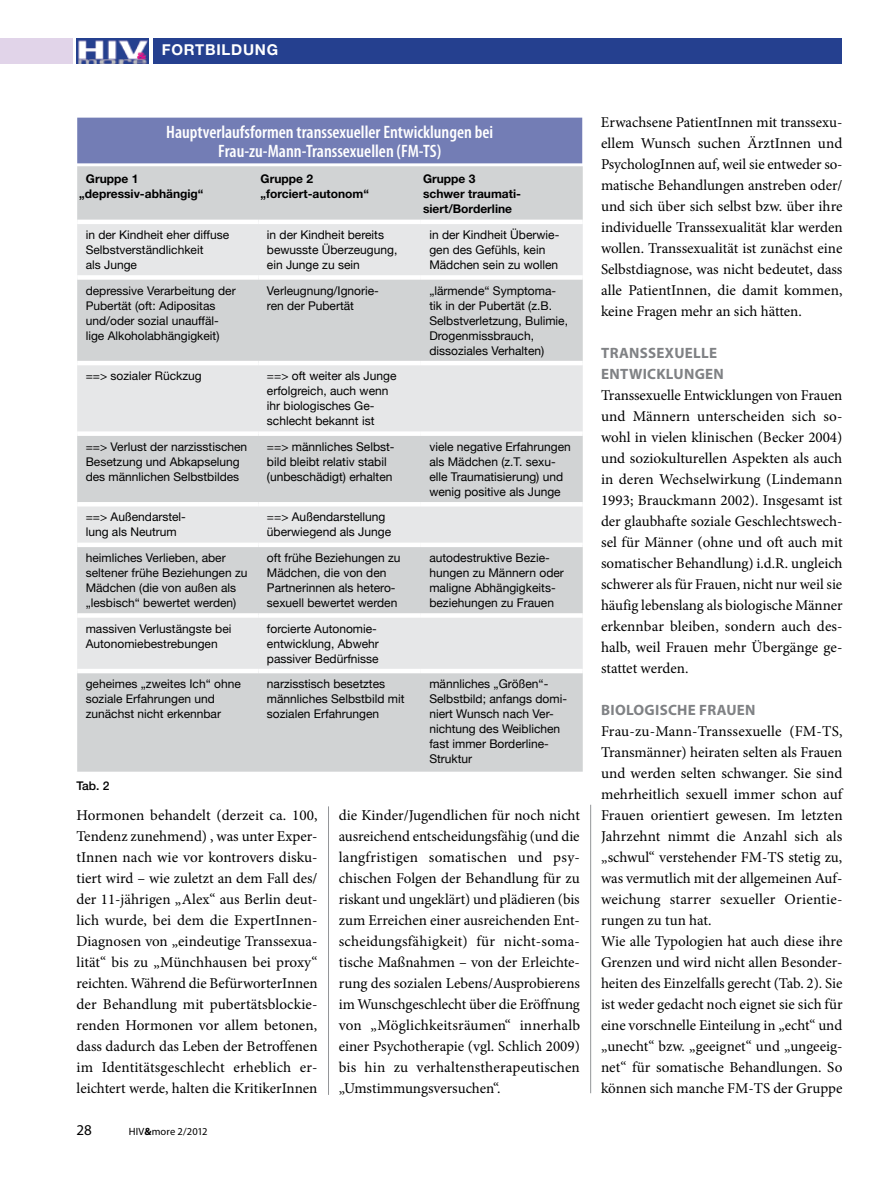
<style>
.page{position:relative;width:893px;height:1191px;background:#fff}
.page>*{position:absolute;margin:0;border:0;box-sizing:border-box;transform-origin:0 0}
.t1{font:600 condensed 18px/19.5px "Myriad Pro";color:#fff;text-align:center}
.t2{font:15px/21px "Minion Pro";color:#000;text-align:justify}
.t3{font:700 15px/21px "Myriad Pro";letter-spacing:.02em;color:#808285}
.t4{font:700 15px "Helvetica Neue";color:#fff}
.t5{font:15px "Myriad Pro";color:#000}
.t6{font:12px/15px "Helvetica Neue";color:#000}
.t7{font:12px/15px "Helvetica Neue";color:#000}
.t8{font:700 12px/15px "Helvetica Neue";color:#000}
.t9{font:500 12px "Helvetica Neue";color:#000}
.t10{font:10.5px "Myriad Pro";letter-spacing:.015em;color:#000}
.s1{font-weight:700}
</style>
<div class="page">
<div style="left:153px;top:39px;width:689px;height:25px;background:#25408f"></div>
<div style="left:0;top:39px;width:72px;height:25px;background:#e1d4e9"></div>
<img style="left:77px;top:39px;width:72px;height:25px">
<hr style="left:328px;top:806px;width:1px;height:288px;background:#939598">
<div style="left:77px;top:166px;width:506px;height:605px;background:#d1d3d4"></div>
<svg style="left:77px;top:224px;width:506px;height:445px;background:#dbdcdd"></svg>
<hr style="left:77px;top:220px;width:181px;height:4px;background:#fff">
<hr style="left:258px;top:220px;width:163px;height:4px;background:#fff">
<hr style="left:421px;top:220px;width:162px;height:4px;background:#fff">
<div style="left:77px;top:275px;width:181px;height:5px;background:#fff"></div>
<div style="left:258px;top:275px;width:163px;height:5px;background:#fff"></div>
<div style="left:421px;top:275px;width:162px;height:5px;background:#fff"></div>
<hr style="left:77px;top:361px;width:181px;height:4px;background:#fff">
<hr style="left:258px;top:361px;width:163px;height:4px;background:#fff">
<hr style="left:421px;top:361px;width:162px;height:4px;background:#fff">
<div style="left:77px;top:431px;width:181px;height:5px;background:#fff"></div>
<div style="left:258px;top:431px;width:163px;height:5px;background:#fff"></div>
<div style="left:421px;top:431px;width:162px;height:5px;background:#fff"></div>
<hr style="left:77px;top:502px;width:181px;height:4px;background:#fff">
<hr style="left:258px;top:502px;width:163px;height:4px;background:#fff">
<hr style="left:421px;top:502px;width:162px;height:4px;background:#fff">
<div style="left:77px;top:542px;width:181px;height:5px;background:#fff"></div>
<div style="left:258px;top:542px;width:163px;height:5px;background:#fff"></div>
<div style="left:421px;top:542px;width:162px;height:5px;background:#fff"></div>
<hr style="left:77px;top:613px;width:181px;height:4px;background:#fff">
<hr style="left:258px;top:613px;width:163px;height:4px;background:#fff">
<hr style="left:421px;top:613px;width:162px;height:4px;background:#fff">
<hr style="left:77px;top:669px;width:181px;height:4px;background:#fff">
<hr style="left:258px;top:669px;width:163px;height:4px;background:#fff">
<hr style="left:421px;top:669px;width:162px;height:4px;background:#fff">
<div style="left:78px;top:118px;width:503px;height:45px;background:#737db5"></div>
<hr style="left:590px;top:804px;width:1px;height:289px;background:#939598">
<p class="t4" style="left:162px;top:40px;width:118px">Fortbildung</p>
<p class="t1" style="left:166px;top:121px;width:328px">Hauptverlaufsformen transsexueller Entwicklungen bei<br>Frau-zu-Mann-Transsexuellen (FM-TS)</p>
<p class="t8" style="left:79px;top:171px;width:126px;text-indent:7px">Gruppe 1 „depressiv-abhängig“</p>
<p class="t8" style="left:261px;top:171px;width:110px">Gruppe 2 „forciert-autonom“</p>
<p class="t8" style="left:423px;top:171px;width:99px">Gruppe 3<br>schwer traumati&shy;siert/Borderline</p>
<p class="t7" style="left:86px;top:227px;width:145px">in der Kindheit eher diffuse<br>Selbstverständlichkeit<br>als Junge</p>
<p class="t6" style="left:267px;top:227px;width:132px">in der Kindheit bereits bewusste Überzeugung, ein Junge zu sein</p>
<p class="t6" style="left:429px;top:227px;width:132px">in der Kindheit Überwie&shy;gen des Gefühls, kein<br>Mädchen sein zu wollen</p>
<p class="t7" style="left:86px;top:282px;width:152px">depressive Verarbeitung der<br>Pubertät (oft: Adipositas und/oder sozial unauffäl&shy;lige Alkoholabhängigkeit)</p>
<p class="t6" style="left:267px;top:282px;width:114px">Verleugnung/Ignorie&shy;ren der Pubertät</p>
<p class="t6" style="left:429px;top:282px;width:140px">„lärmende“ Symptoma&shy;tik in der Pubertät (z.B.<br>Selbstverletzung, Bulimie,<br>Drogenmissbrauch, dissoziales Verhalten)</p>
<p class="t7" style="left:86px;top:368px;width:118px">==&gt; sozialer Rückzug</p>
<p class="t6" style="left:267px;top:368px;width:131px">==&gt; oft weiter als Junge erfolgreich, auch wenn ihr biologisches Ge&shy;schlecht bekannt ist</p>
<p class="t7" style="left:86px;top:439px;width:163px">==&gt; Verlust der narzisstischen<br>Besetzung und Abkapselung des männlichen Selbstbildes</p>
<p class="t6" style="left:267px;top:439px;width:129px">==&gt; männliches Selbst&shy;bild bleibt relativ stabil (unbeschädigt) erhalten</p>
<p class="t6" style="left:429px;top:439px;width:143px">viele negative Erfahrungen als Mädchen (z.T. sexu&shy;elle Traumatisierung) und wenig positive als Junge</p>
<p class="t7" style="left:86px;top:509px;width:102px">==&gt; Außendarstel&shy;lung als Neutrum</p>
<p class="t6" style="left:267px;top:509px;width:126px">==&gt; Außendarstellung überwiegend als Junge</p>
<p class="t7" style="left:86px;top:550px;width:163px">heimliches Verlieben, aber seltener frühe Beziehungen zu<br>Mädchen (die von außen als „lesbisch“ bewertet werden)</p>
<p class="t6" style="left:267px;top:550px;width:135px">oft frühe Beziehungen zu<br>Mädchen, die von den<br>Partnerinnen als hetero&shy;sexuell bewertet werden</p>
<p class="t6" style="left:429px;top:550px;width:136px">autodestruktive Bezie&shy;hungen zu Männern oder maligne Abhängigkeits&shy;beziehungen zu Frauen</p>
<p class="t7" style="left:86px;top:620px;width:147px">massiven Verlustängste bei<br>Autonomiebestrebungen</p>
<p class="t6" style="left:267px;top:620px;width:113px">forcierte Autonomie&shy;entwicklung, Abwehr passiver Bedürfnisse</p>
<p class="t7" style="left:86px;top:676px;width:157px">geheimes „zweites Ich“ ohne soziale Erfahrungen und zunächst nicht erkennbar</p>
<p class="t6" style="left:267px;top:676px;width:139px">narzisstisch besetztes männliches Selbstbild mit sozialen Erfahrungen</p>
<p class="t6" style="left:429px;top:676px;width:139px">männliches „Größen“-<br>Selbstbild; anfangs domi&shy;niert Wunsch nach Ver&shy;nichtung des Weiblichen fast immer Borderline-<br>Struktur</p>
<p class="t9" style="left:76px;top:778px;width:35px">Tab. 2</p>
<p class="t2" style="left:77px;top:805px;width:243px">Hormonen behandelt (derzeit ca. 100, Tendenz zunehmend) , was unter Exper&shy;tInnen nach wie vor kontrovers disku&shy;tiert wird – wie zuletzt an dem Fall des/ der 11-jährigen „Alex“ aus Berlin deut&shy;lich wurde, bei dem die ExpertInnen-Diagnosen von „eindeutige Transsexua&shy;lität“ bis zu „Münchhausen bei proxy“ reichten. Während die BefürworterInnen der Behandlung mit pubertätsblockie&shy;renden Hormonen vor allem betonen, dass dadurch das Leben der Betroffenen im Identitätsgeschlecht erheblich er&shy;leichtert werde, halten die KritikerInnen</p>
<p class="t2" style="left:339px;top:805px;width:243px">die Kinder/Jugendlichen für noch nicht ausreichend entscheidungsfähig (und die langfristigen somatischen und psy&shy;chischen Folgen der Behandlung für zu riskant und ungeklärt) und plädieren (bis zum Erreichen einer ausreichenden Ent&shy;scheidungsfähigkeit) für nicht-soma&shy;tische Maßnahmen – von der Erleichte&shy;rung des sozialen Lebens/Ausprobierens im Wunschgeschlecht über die Eröffnung von „Möglichkeitsräumen“ innerhalb einer Psychotherapie (vgl. Schlich 2009) bis hin zu verhaltenstherapeutischen „Umstimmungsversuchen“.</p>
<p class="t5" style="left:77px;top:1120px;width:17px">28</p>
<p class="t10" style="left:129px;top:1125px;width:80px">HIV<span class="s1">&amp;</span>more 2/2012</p>
<p class="t2" style="left:601px;top:112px;width:243px">Erwachsene PatientInnen mit transsexu&shy;ellem Wunsch suchen ÄrztInnen und PsychologInnen auf, weil sie entweder so&shy;matische Behandlungen anstreben oder/ und sich über sich selbst bzw. über ihre individuelle Transsexualität klar werden wollen. Transsexualität ist zunächst eine Selbstdiagnose, was nicht bedeutet, dass alle PatientInnen, die damit kommen, keine Fragen mehr an sich hätten.</p>
<p class="t3" style="left:601px;top:342px;width:124px">TRANSSEXUELLE<br>ENTWICKLUNGEN</p>
<p class="t2" style="left:601px;top:385px;width:243px">Transsexuelle Entwicklungen von Frauen und Männern unterscheiden sich so&shy;wohl in vielen klinischen (Becker 2004) und soziokulturellen Aspekten als auch in deren Wechselwirkung (Lindemann 1993; Brauckmann 2002). Insgesamt ist der glaubhafte soziale Geschlechtswech&shy;sel für Männer (ohne und oft auch mit somatischer Behandlung) i.d.R. ungleich schwerer als für Frauen, nicht nur weil sie häufig lebenslang als biologische Männer erkennbar bleiben, sondern auch des&shy;halb, weil Frauen mehr Übergänge ge&shy;stattet werden.</p>
<p class="t3" style="left:601px;top:699px;width:156px">BIOLOGISCHE FRAUEN</p>
<p class="t2" style="left:601px;top:721px;width:243px;text-align:left">Frau-zu-Mann-Transsexuelle (FM-TS, Transmänner) heiraten selten als Frauen und werden selten schwanger. Sie sind mehrheitlich sexuell immer schon auf Frauen orientiert gewesen. Im letzten Jahrzehnt nimmt die Anzahl sich als „schwul“ verstehender FM-TS stetig zu, was vermutlich mit der allgemeinen Auf&shy;weichung starrer sexueller Orientie&shy;rungen zu tun hat.<br>Wie alle Typologien hat auch diese ihre Grenzen und wird nicht allen Besonder&shy;heiten des Einzelfalls gerecht (Tab. 2). Sie ist weder gedacht noch eignet sie sich für eine vorschnelle Einteilung in „echt“ und „unecht“ bzw. „geeignet“ und „ungeeig&shy;net“ für somatische Behandlungen. So können sich manche FM-TS der Gruppe</p>
</div>
